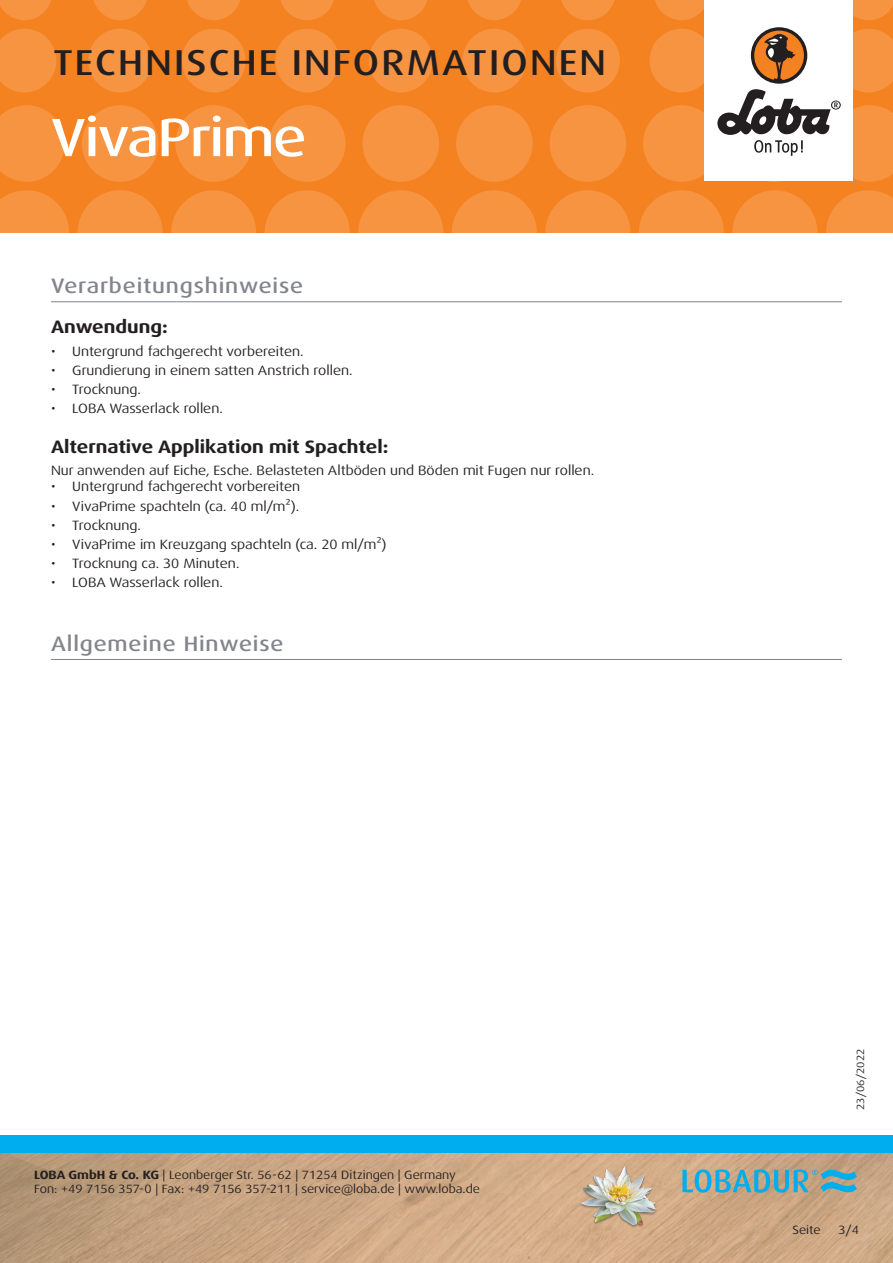
<style>
.page{position:relative;width:893px;height:1263px;background:#fff}
.page>*{position:absolute;margin:0;border:0;box-sizing:border-box;transform-origin:0 0}
.t1{font:500 expanded 54px "Dax Pro";letter-spacing:-.025em;color:#fff}
.t2{font:500 expanded 36px "Dax Pro";letter-spacing:.06em;color:#231f20}
.Titel_grau{font:500 expanded 21px "Dax Pro";letter-spacing:.04em;color:#82858b}
.t3{font:700 expanded 18px "Dax Pro";color:#231f20}
.Text{font:expanded 13.5px "Dax Pro";color:#231f20}
.t4{font:expanded 12px/14.4px "Dax Pro";color:#231f20}
.t5{font:expanded 10.5px "Dax Pro";color:#231f20}
.s1{font-weight:700}
</style>
<div class="page">
<div style="left:0;top:0;width:893px;height:233px;background:#f58220"></div>
<svg style="left:0;top:190px;width:69px;height:43px"></svg>
<svg style="left:78px;top:190px;width:85px;height:85px;fill:#f69441"></svg>
<svg style="left:171px;top:190px;width:85px;height:85px;fill:#f69441"></svg>
<svg style="left:265px;top:190px;width:85px;height:85px;fill:#f69441"></svg>
<svg style="left:358px;top:190px;width:85px;height:85px;fill:#f69441"></svg>
<svg style="left:545px;top:190px;width:85px;height:85px;fill:#f69441"></svg>
<svg style="left:452px;top:190px;width:85px;height:85px;fill:#f69441"></svg>
<svg style="left:732px;top:190px;width:85px;height:85px;fill:#f69441"></svg>
<svg style="left:639px;top:190px;width:85px;height:85px;fill:#f69441"></svg>
<svg style="left:826px;top:190px;width:67px;height:43px"></svg>
<svg style="left:0;top:105px;width:65px;height:77px"></svg>
<svg style="left:82px;top:105px;width:76px;height:77px"></svg>
<svg style="left:175px;top:105px;width:77px;height:77px"></svg>
<svg style="left:269px;top:105px;width:76px;height:77px"></svg>
<svg style="left:456px;top:105px;width:77px;height:77px"></svg>
<svg style="left:362px;top:105px;width:77px;height:77px"></svg>
<svg style="left:550px;top:105px;width:76px;height:77px"></svg>
<svg style="left:0;top:29px;width:56px;height:63px"></svg>
<svg style="left:182px;top:29px;width:64px;height:63px"></svg>
<svg style="left:88px;top:29px;width:64px;height:63px"></svg>
<svg style="left:275px;top:29px;width:64px;height:63px"></svg>
<svg style="left:462px;top:29px;width:64px;height:63px"></svg>
<svg style="left:369px;top:29px;width:64px;height:63px"></svg>
<svg style="left:556px;top:29px;width:64px;height:63px"></svg>
<svg style="left:0;top:0;width:51px;height:20px"></svg>
<svg style="left:187px;top:0;width:53px;height:20px"></svg>
<svg style="left:468px;top:0;width:53px;height:20px"></svg>
<svg style="left:655px;top:0;width:49px;height:20px"></svg>
<svg style="left:93px;top:0;width:54px;height:20px"></svg>
<svg style="left:374px;top:0;width:54px;height:20px"></svg>
<svg style="left:281px;top:0;width:53px;height:20px"></svg>
<svg style="left:561px;top:0;width:54px;height:20px"></svg>
<svg style="left:853px;top:0;width:40px;height:20px"></svg>
<img style="left:0;top:1152px;width:893px;height:111px">
<div style="left:0;top:1135px;width:893px;height:17px;background:#00aeef"></div>
<div style="left:704px;top:0;width:149px;height:181px;background:#fff"></div>
<svg style="left:643px;top:29px;width:250px;height:153px"></svg>
<img style="left:578px;top:1161px;width:82px;height:81px">
<svg style="left:682px;top:1169px;width:175px;height:24px;background:#75a8ae"></svg>
<hr style="left:51px;top:659px;width:791px;height:1px;background:#82858b">
<hr style="left:51px;top:301px;width:791px;height:1px;background:#82858b">
<h2 class="t2" style="left:53px;top:40px;width:554px">TECHNISCHE INFORMATIONEN</h2>
<p class="t1" style="left:51px;top:103px;width:257px">VivaPrime</p>
<p class="Titel_grau" style="left:51px;top:272px;width:254px">Verarbeitungshinweise</p>
<p class="t3" style="left:51px;top:315px;width:118px">Anwendung:</p>
<p class="Text" style="left:51px;top:342px;width:254px">• Untergrund fachgerecht vorbereiten.</p>
<p class="Text" style="left:51px;top:362px;width:303px">• Grundierung in einem satten Anstrich rollen.</p>
<p class="Text" style="left:51px;top:381px;width:92px">• Trocknung.</p>
<p class="Text" style="left:51px;top:400px;width:173px">• LOBA Wasserlack rollen.</p>
<p class="t3" style="left:51px;top:435px;width:339px">Alternative Applikation mit Spachtel:</p>
<p class="Text" style="left:51px;top:462px;width:545px">Nur anwenden auf Eiche, Esche. Belasteten Altböden und Böden mit Fugen nur rollen.</p>
<p class="Text" style="left:51px;top:478px;width:251px">• Untergrund fachgerecht vorbereiten</p>
<p class="Text" style="left:51px;top:497px;width:250px">• VivaPrime spachteln (ca. 40 ml/m²).</p>
<p class="Text" style="left:51px;top:517px;width:92px">• Trocknung.</p>
<p class="Text" style="left:51px;top:536px;width:337px">• VivaPrime im Kreuzgang spachteln (ca. 20 ml/m²)</p>
<p class="Text" style="left:51px;top:555px;width:190px">• Trocknung ca. 30 Minuten.</p>
<p class="Text" style="left:51px;top:574px;width:173px">• LOBA Wasserlack rollen.</p>
<p class="Titel_grau" style="left:51px;top:630px;width:234px">Allgemeine Hinweise</p>
<p class="t4" style="left:34px;top:1167px;width:447px"><span class="s1">LOBA GmbH &amp; Co. KG</span> | Leonberger Str. 56-62 | 71254 Ditzingen | Germany<br>Fon: +49 7156 357-0 | Fax: +49 7156 357-211 | service@loba.de | www.loba.de</p>
<p class="t5" style="left:854px;top:1110px;width:63px;rotate:-90deg">23/06/2022</p>
<p class="t4" style="left:792px;top:1223px;width:30px">Seite</p>
<p class="t4" style="left:838px;top:1223px;width:22px">3/4</p>
</div>
